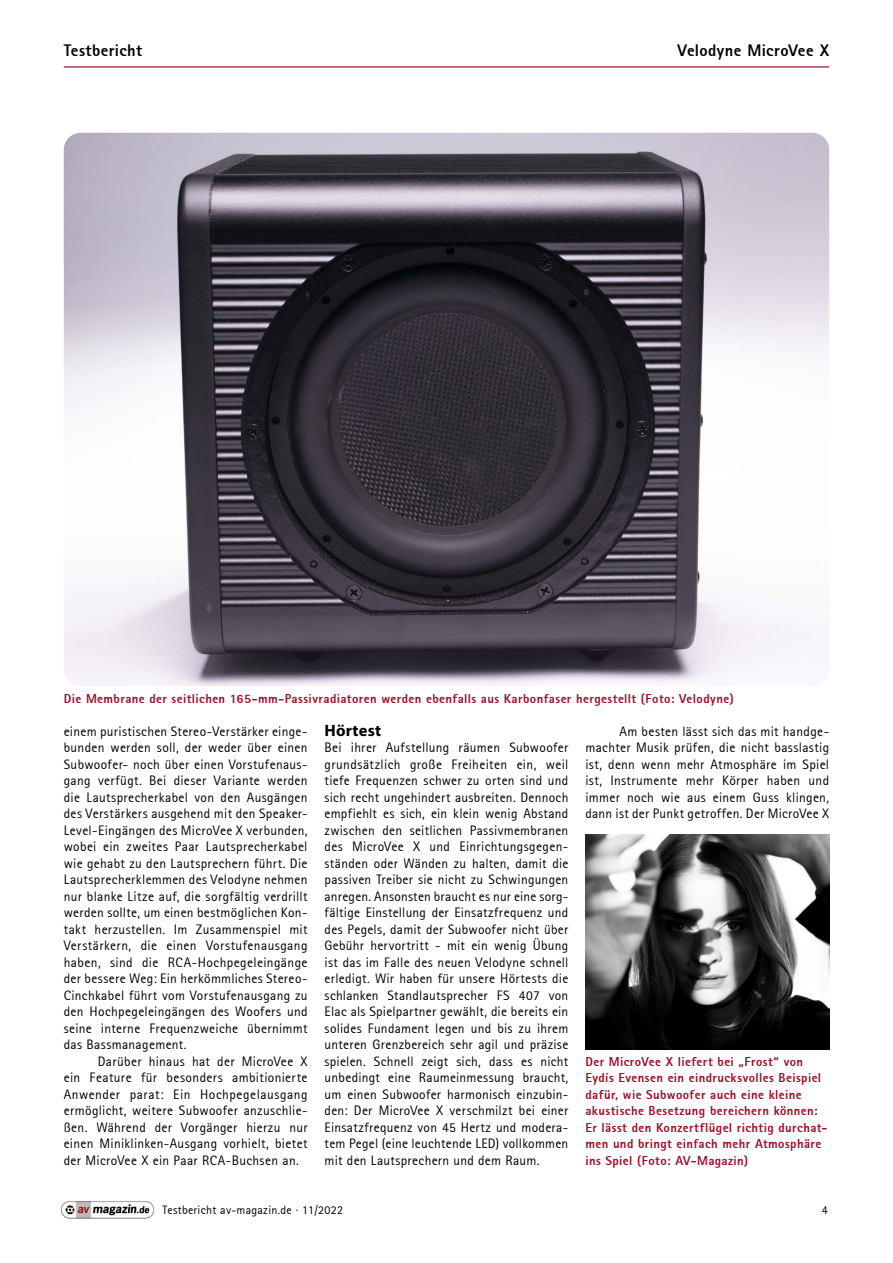
<style>
.page{position:relative;width:893px;height:1263px;background:#fff}
.page>*{position:absolute;margin:0;border:0;box-sizing:border-box;transform-origin:0 0}
.Sky_x{font:800 16.5px "Rotis Sans Serif";letter-spacing:.02em;color:#000}
.Subheads_x{font:700 16.5px "Myriad Pro";letter-spacing:.015em;color:#000}
.Brot_x{font:13.5px/16.5px "Rotis Sans Serif";letter-spacing:.025em;color:#000;text-align:justify}
.Brot_ohne_Einzug_x{font:13.5px/16.5px "Rotis Sans Serif";letter-spacing:.02em;color:#000;text-align:justify}
.BUs_x{font:800 12.75px/16.5px "Rotis Sans Serif";letter-spacing:.03em;color:#9e0c26}
._8pt_x{font:12px "Rotis Sans Serif";letter-spacing:.02em;color:#000}
</style>
<div class="page">
<hr style="left:64px;top:66px;width:765px;height:2px;background:#9e0c26">
<img style="left:61px;top:1201px;width:94px;height:18px">
<img style="left:64px;top:133px;width:765px;height:553px">
<img style="left:585px;top:835px;width:244px;height:214px">
<p class="Sky_x" style="left:64px;top:40px;width:80px">Testbericht</p>
<p class="Sky_x" style="left:678px;top:40px;width:153px">Velodyne MicroVee X</p>
<p class="BUs_x" style="left:64px;top:690px;width:671px">Die Membrane der seitlichen 165-mm-Passivradiatoren werden ebenfalls aus Karbonfaser hergestellt (Foto: Velodyne)</p>
<p class="Brot_x" style="left:64px;top:723px;width:245px">einem puristischen Stereo-Verstärker einge&shy;bunden werden soll, der weder über einen Subwoofer- noch über einen Vorstufenaus&shy;gang verfügt. Bei dieser Variante werden die Lautsprecherkabel von den Ausgängen des Verstärkers ausgehend mit den Speaker-Level-Eingängen des MicroVee X verbunden, wobei ein zweites Paar Lautsprecherkabel wie gehabt zu den Lautsprechern führt. Die Lautsprecherklemmen des Velodyne nehmen nur blanke Litze auf, die sorgfältig verdrillt werden sollte, um einen bestmöglichen Kon&shy;takt herzustellen. Im Zusammenspiel mit Verstärkern, die einen Vorstufenausgang haben, sind die RCA-Hochpegeleingänge der bessere Weg: Ein herkömmliches Stereo-Cinchkabel führt vom Vorstufenausgang zu den Hochpegeleingängen des Woofers und seine interne Frequenzweiche übernimmt das Bassmanagement.</p>
<p class="Brot_x" style="left:64px;top:1053px;width:245px;text-indent:34px">Darüber hinaus hat der MicroVee X ein Feature für besonders ambitionierte Anwender parat: Ein Hochpegelausgang ermöglicht, weitere Subwoofer anzuschlie&shy;ßen. Während der Vorgänger hierzu nur einen Miniklinken-Ausgang vorhielt, bietet der MicroVee X ein Paar RCA-Buchsen an.</p>
<p class="Subheads_x" style="left:325px;top:721px;width:58px">Hörtest</p>
<p class="Brot_ohne_Einzug_x" style="left:325px;top:739px;width:245px">Bei ihrer Aufstellung räumen Subwoofer grundsätzlich große Freiheiten ein, weil tiefe Frequenzen schwer zu orten sind und sich recht ungehindert ausbreiten. Dennoch empfiehlt es sich, ein klein wenig Abstand zwischen den seitlichen Passivmembranen des MicroVee X und Einrichtungsgegen&shy;ständen oder Wänden zu halten, damit die passiven Treiber sie nicht zu Schwingungen anregen. Ansonsten braucht es nur eine sorg&shy;fältige Einstellung der Einsatzfrequenz und des Pegels, damit der Subwoofer nicht über Gebühr hervortritt - mit ein wenig Übung ist das im Falle des neuen Velodyne schnell erledigt. Wir haben für unsere Hörtests die schlanken Standlautsprecher FS 407 von Elac als Spielpartner gewählt, die bereits ein solides Fundament legen und bis zu ihrem unteren Grenzbereich sehr agil und präzise spielen. Schnell zeigt sich, dass es nicht unbedingt eine Raumeinmessung braucht, um einen Subwoofer harmonisch einzubin&shy;den: Der MicroVee X verschmilzt bei einer Einsatzfrequenz von 45 Hertz und modera&shy;tem Pegel (eine leuchtende LED) vollkommen mit den Lautsprechern und dem Raum.</p>
<p class="_8pt_x" style="left:162px;top:1203px;width:182px">Testbericht av-magazin.de · 11/2022</p>
<p class="Brot_x" style="left:585px;top:723px;width:245px;text-indent:34px">Am besten lässt sich das mit handge&shy;machter Musik prüfen, die nicht basslastig ist, denn wenn mehr Atmosphäre im Spiel ist, Instrumente mehr Körper haben und immer noch wie aus einem Guss klingen, dann ist der Punkt getroffen. Der MicroVee X</p>
<p class="BUs_x" style="left:585px;top:1053px;width:244px">Der MicroVee X liefert bei „Frost“ von Eydís Evensen ein eindrucksvolles Beispiel dafür, wie Subwoofer auch eine kleine akustische Besetzung bereichern können:<br>Er lässt den Konzertflügel richtig durchat&shy;men und bringt einfach mehr Atmosphäre ins Spiel (Foto: AV-Magazin)</p>
<p class="_8pt_x" style="left:822px;top:1203px;width:7px">4</p>
</div>
